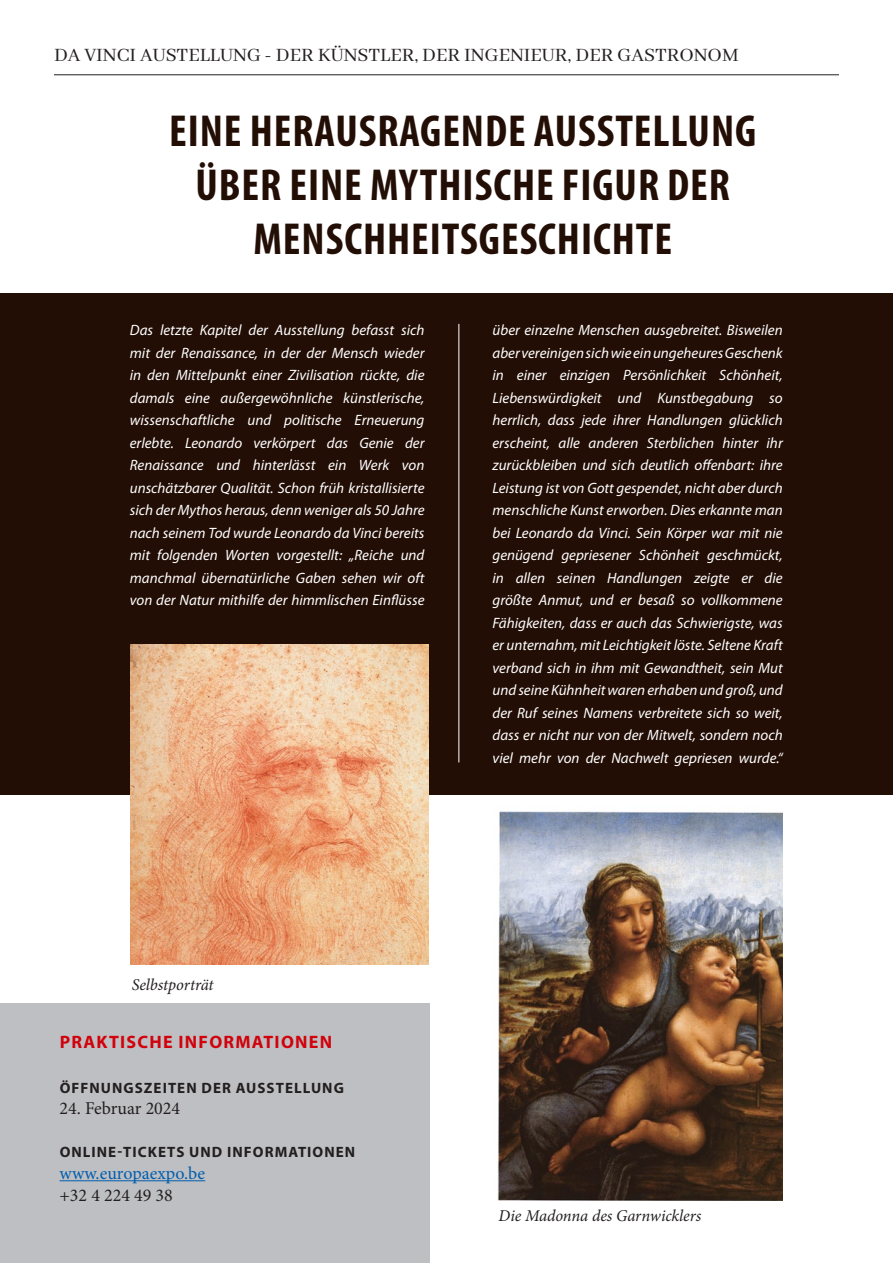
<style>
.page{position:relative;width:893px;height:1263px;background:#fff}
.page>*{position:absolute;margin:0;border:0;box-sizing:border-box;transform-origin:0 0}
.t1{font:700 condensed 45px/54px "Myriad Pro";letter-spacing:.02em;color:#230e06;text-align:center}
.t2{font:21px "Abhaya Libre";color:#231f20}
.t3{font:18px "Minion Pro";color:#231f20}
.t4{font:700 18px "Myriad Pro";letter-spacing:.07em;color:#d1020c}
.t5{font:18px "Minion Pro";color:#015dad}
.t6{font:italic 16.5px "Minion Pro";letter-spacing:-.005em;color:#231f20}
.t7{font:italic 15px/22.5px "Myriad Pro";color:#fff;text-align:justify}
.t8{font:700 15px "Myriad Pro";letter-spacing:.07em;color:#231f20}
</style>
<div class="page">
<div style="left:0;top:1003px;width:429px;height:260px;background:#bebfc2"></div>
<div style="left:0;top:293px;width:892px;height:502px;background:#230e06"></div>
<hr style="left:458px;top:324px;width:1px;height:438px;background:#fff">
<hr style="left:54px;top:74px;width:785px;height:1px;background:#231f20">
<img style="left:130px;top:645px;width:298px;height:320px">
<img style="left:497px;top:811px;width:285px;height:390px">
<hr style="left:60px;top:1180px;width:145px;height:1px;background:#015dad">
<h2 class="t2" style="left:54px;top:44px;width:686px">DA VINCI AUSTELLUNG - DER KÜNSTLER, DER INGENIEUR, DER GASTRONOM</h2>
<h1 class="t1" style="left:169px;top:103px;width:589px">EINE HERAUSRAGENDE AUSSTELLUNG<br>ÜBER EINE MYTHISCHE FIGUR DER<br>MENSCHHEITSGESCHICHTE</h1>
<p class="t7" style="left:130px;top:319px;width:296px">Das letzte Kapitel der Ausstellung befasst sich mit der Renaissance, in der der Mensch wieder in den Mittelpunkt einer Zivilisation rückte, die damals eine außergewöhnliche künstlerische, wissenschaftliche und politische Erneuerung erlebte. Leonardo verkörpert das Genie der Renaissance und hinterlässt ein Werk von unschätzbarer Qualität. Schon früh kristallisierte sich der Mythos heraus, denn weniger als 50 Jahre nach seinem Tod wurde Leonardo da Vinci bereits mit folgenden Worten vorgestellt: „Reiche und manchmal übernatürliche Gaben sehen wir oft von der Natur mithilfe der himmlischen Einflüsse</p>
<p class="t7" style="left:492px;top:319px;width:292px">über einzelne Menschen ausgebreitet. Bisweilen aber vereinigen sich wie ein ungeheures Geschenk in einer einzigen Persönlichkeit Schönheit, Liebenswürdigkeit und Kunstbegabung so herrlich, dass jede ihrer Handlungen glücklich erscheint, alle anderen Sterblichen hinter ihr zurückbleiben und sich deutlich offenbart: ihre Leistung ist von Gott gespendet, nicht aber durch menschliche Kunst erworben. Dies erkannte man bei Leonardo da Vinci. Sein Körper war mit nie genügend gepriesener Schönheit geschmückt, in allen seinen Handlungen zeigte er die größte Anmut, und er besaß so vollkommene Fähigkeiten, dass er auch das Schwierigste, was er unternahm, mit Leichtigkeit löste. Seltene Kraft verband sich in ihm mit Gewandtheit, sein Mut und seine Kühnheit waren erhaben und groß, und der Ruf seines Namens verbreitete sich so weit, dass er nicht nur von der Mitwelt, sondern noch viel mehr von der Nachwelt gepriesen wurde.“</p>
<p class="t6" style="left:132px;top:973px;width:83px">Selbstporträt</p>
<p class="t4" style="left:60px;top:1031px;width:274px">PRAKTISCHE INFORMATIONEN</p>
<p class="t8" style="left:60px;top:1078px;width:286px">ÖFFNUNGSZEITEN DER AUSSTELLUNG</p>
<p class="t3" style="left:60px;top:1096px;width:122px">24. Februar 2024</p>
<p class="t8" style="left:60px;top:1142px;width:297px">ONLINE-TICKETS UND INFORMATIONEN</p>
<p class="t5" style="left:60px;top:1161px;width:147px">www.europaexpo.be</p>
<p class="t3" style="left:60px;top:1183px;width:115px">+32 4 224 49 38</p>
<p class="t6" style="left:499px;top:1205px;width:204px">Die Madonna des Garnwicklers</p>
</div>
